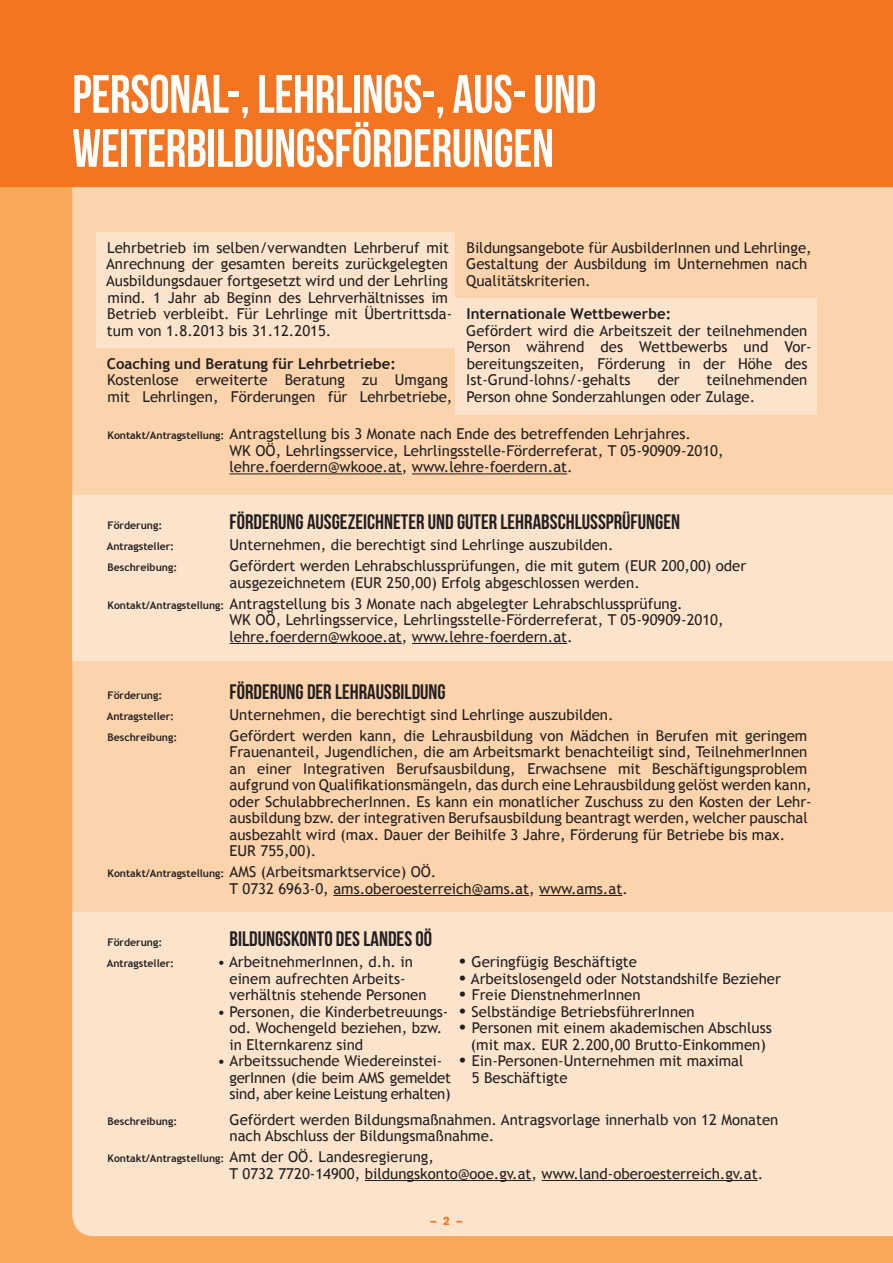
<style>
.page{position:relative;width:893px;height:1263px;background:#f9a95a}
.page>*{position:absolute;margin:0;border:0;box-sizing:border-box;transform-origin:0 0}
.t1{font:54px "Bebas Neue";letter-spacing:-.005em;color:#fff;scale:.95 1}
.t2{font:21px "Bebas Neue";color:#231f20}
.t3{font:15px/16.5px "Trebuchet MS";color:#231f20}
.t4{font:700 15px "Trebuchet MS";color:#231f20}
.t5{font:15px/16.5px "Trebuchet MS";letter-spacing:-.02em;color:#231f20}
.t6{font:900 12px "Akzidenz Grotesk";color:#f47521}
.t7{font:700 10.5px "Trebuchet MS";color:#231f20}
.s1{font-weight:700;font-size:10.5px}
.s2{font-family:"Times";font-size:18px}
</style>
<div class="page">
<div style="left:72px;top:187px;width:821px;height:725px;background:#fbd3ac"></div>
<div style="left:72px;top:495px;width:821px;height:166px;background:#fce4cc"></div>
<div style="left:72px;top:912px;width:821px;height:324px;background:#fce4cc"></div>
<div style="left:455px;top:298px;width:361px;height:117px;background:#fce4cc"></div>
<div style="left:97px;top:232px;width:358px;height:116px;background:#fce4cc"></div>
<hr style="left:230px;top:473px;width:172px;height:1px;background:#231f20">
<hr style="left:412px;top:473px;width:155px;height:1px;background:#231f20">
<hr style="left:230px;top:643px;width:172px;height:1px;background:#231f20">
<hr style="left:412px;top:643px;width:155px;height:1px;background:#231f20">
<hr style="left:333px;top:895px;width:196px;height:1px;background:#231f20">
<hr style="left:539px;top:895px;width:83px;height:1px;background:#231f20">
<hr style="left:365px;top:1180px;width:167px;height:1px;background:#231f20">
<hr style="left:542px;top:1180px;width:216px;height:1px;background:#231f20">
<div style="left:0;top:0;width:893px;height:187px;background:#f47521"></div>
<p class="t1" style="left:72px;top:65px;width:553px">PERSONAL-, LEHRLINGS-, AUS- UND</p>
<p class="t1" style="left:72px;top:119px;width:509px">WEITERBILDUNGSFÖRDERUNGEN</p>
<p class="t3" style="left:466px;top:240px;width:347px">Bildungsangebote für AusbilderInnen und Lehrlinge,<br>Gestaltung der Ausbildung im Unternehmen nach</p>
<p class="t3" style="left:466px;top:273px;width:126px">Qualitätskriterien.</p>
<p class="t4" style="left:466px;top:304px;width:206px">Internationale Wettbewerbe:</p>
<p class="t3" style="left:466px;top:322px;width:347px">Gefördert wird die Arbeitszeit der teilnehmenden<br>Person während des Wettbewerbs und Vor-</p>
<p class="t3" style="left:467px;top:355px;width:342px">bereitungszeiten, Förderung in der Höhe des</p>
<p class="t3" style="left:466px;top:372px;width:166px">Ist-Grund-lohns/-gehalts</p>
<p class="t3" style="left:657px;top:372px;width:24px">der</p>
<p class="t3" style="left:706px;top:372px;width:102px">teilnehmenden</p>
<p class="t3" style="left:467px;top:388px;width:290px">Person ohne Sonderzahlungen oder Zulage.</p>
<p class="t3" style="left:108px;top:426px;width:585px"><span class="s1">Kontakt/Antragstellung:</span> Antragstellung bis 3 Monate nach Ende des betreffenden Lehrjahres.</p>
<p class="t3" style="left:230px;top:442px;width:496px">WK OÖ, Lehrlingsservice, Lehrlingsstelle-Förderreferat, T 05-90909-2010,</p>
<p class="t3" style="left:230px;top:459px;width:345px">lehre.foerdern@wkooe.at, www.lehre-foerdern.at.</p>
<p class="t3" style="left:106px;top:240px;width:344px;text-align:justify">Lehrbetrieb im selben/verwandten Lehrberuf mit Anrechnung der gesamten bereits zurückgelegten Ausbildungsdauer fortgesetzt wird und der Lehrling mind. 1 Jahr ab Beginn des Lehrverhältnisses im</p>
<p class="t3" style="left:107px;top:306px;width:347px">Betrieb verbleibt. Für Lehrlinge mit Übertrittsda&shy;tum von 1.8.2013 bis 31.12.2015.</p>
<p class="t4" style="left:107px;top:354px;width:290px">Coaching und Beratung für Lehrbetriebe:</p>
<p class="t3" style="left:107px;top:372px;width:347px">Kostenlose erweiterte Beratung zu Umgang mit Lehrlingen, Förderungen für Lehrbetriebe,</p>
<p class="t7" style="left:108px;top:519px;width:56px">Förderung:</p>
<p class="t2" style="left:230px;top:510px;width:452px">FÖRDERUNG AUSGEZEICHNETER UND GUTER LEHRABSCHLUSSPRÜFUNGEN</p>
<p class="t7" style="left:107px;top:540px;width:69px">Antragsteller:</p>
<p class="t3" style="left:230px;top:537px;width:386px">Unternehmen, die berechtigt sind Lehrlinge auszubilden.</p>
<p class="t7" style="left:108px;top:561px;width:71px">Beschreibung:</p>
<p class="t3" style="left:230px;top:558px;width:518px">Gefördert werden Lehrabschlussprüfungen, die mit gutem (EUR 200,00) oder</p>
<p class="t3" style="left:230px;top:574px;width:412px">ausgezeichnetem (EUR 250,00) Erfolg abgeschlossen werden.</p>
<p class="t3" style="left:108px;top:595px;width:577px"><span class="s1">Kontakt/Antragstellung:</span> Antragstellung bis 3 Monate nach abgelegter Lehrabschlussprüfung.</p>
<p class="t3" style="left:230px;top:612px;width:496px">WK OÖ, Lehrlingsservice, Lehrlingsstelle-Förderreferat, T 05-90909-2010,</p>
<p class="t3" style="left:230px;top:628px;width:345px">lehre.foerdern@wkooe.at, www.lehre-foerdern.at.</p>
<p class="t7" style="left:108px;top:688px;width:56px">Förderung:</p>
<p class="t2" style="left:230px;top:680px;width:218px">FÖRDERUNG DER LEHRAUSBILDUNG</p>
<p class="t7" style="left:107px;top:709px;width:69px">Antragsteller:</p>
<p class="t3" style="left:230px;top:706px;width:386px">Unternehmen, die berechtigt sind Lehrlinge auszubilden.</p>
<p class="t7" style="left:108px;top:730px;width:71px">Beschreibung:</p>
<p class="t3" style="left:230px;top:727px;width:579px">Gefördert werden kann, die Lehrausbildung von Mädchen in Berufen mit geringem</p>
<p class="t3" style="left:230px;top:744px;width:579px">Frauenanteil, Jugendlichen, die am Arbeitsmarkt benachteiligt sind, TeilnehmerInnen</p>
<p class="t3" style="left:230px;top:760px;width:579px">an einer Integrativen Berufsausbildung, Erwachsene mit Beschäftigungsproblem</p>
<p class="t3" style="left:230px;top:777px;width:584px">aufgrund von Qualifikationsmängeln, das durch eine Lehrausbildung gelöst werden kann,</p>
<p class="t3" style="left:230px;top:793px;width:584px">oder SchulabbrecherInnen. Es kann ein monatlicher Zuschuss zu den Kosten der Lehr-</p>
<p class="t3" style="left:230px;top:810px;width:580px">ausbildung bzw. der integrativen Berufsausbildung beantragt werden, welcher pauschal</p>
<p class="t3" style="left:230px;top:826px;width:557px">ausbezahlt wird (max. Dauer der Beihilfe 3 Jahre, Förderung für Betriebe bis max.</p>
<p class="t3" style="left:230px;top:843px;width:88px">EUR 755,00).</p>
<p class="t3" style="left:108px;top:864px;width:330px"><span class="s1">Kontakt/Antragstellung:</span> AMS (Arbeitsmarktservice) OÖ.</p>
<p class="t3" style="left:230px;top:880px;width:400px">T 0732 6963-0, ams.oberoesterreich@ams.at, www.ams.at.</p>
<p class="t7" style="left:108px;top:936px;width:56px">Förderung:</p>
<p class="t2" style="left:230px;top:927px;width:204px">BILDUNGSKONTO DES LANDES OÖ</p>
<p class="t7" style="left:107px;top:957px;width:69px">Antragsteller:</p>
<p class="t3" style="left:218px;top:954px;width:197px">• ArbeitnehmerInnen, d.h. in</p>
<p class="t3" style="left:230px;top:970px;width:178px">einem aufrechten Arbeits-</p>
<p class="t3" style="left:230px;top:987px;width:199px">verhältnis stehende Personen</p>
<p class="t3" style="left:218px;top:1003px;width:232px">• Personen, die Kinderbetreuungs-</p>
<p class="t3" style="left:230px;top:1020px;width:214px">od. Wochengeld beziehen, bzw.</p>
<p class="t3" style="left:230px;top:1036px;width:135px">in Elternkarenz sind</p>
<p class="t3" style="left:218px;top:1053px;width:226px">• Arbeitssuchende Wiedereinstei-</p>
<p class="t5" style="left:230px;top:1069px;width:223px">gerInnen (die beim AMS gemeldet sind, aber keine Leistung erhalten)</p>
<p class="t3" style="left:459px;top:954px;width:179px"><span class="s2">•</span> Geringfügig Beschäftigte</p>
<p class="t3" style="left:459px;top:970px;width:323px"><span class="s2">•</span> Arbeitslosengeld oder Notstandshilfe Bezieher</p>
<p class="t3" style="left:459px;top:987px;width:183px"><span class="s2">•</span> Freie DienstnehmerInnen</p>
<p class="t3" style="left:459px;top:1003px;width:237px"><span class="s2">•</span> Selbständige BetriebsführerInnen</p>
<p class="t3" style="left:459px;top:1020px;width:314px;text-align:center"><span class="s2">•</span> Personen mit einem akademischen Abschluss (mit max. EUR 2.200,00 Brutto-Einkommen)</p>
<p class="t3" style="left:472px;top:1053px;width:273px;text-indent:-12px"><span class="s2">•</span> Ein-Personen-Unternehmen mit maximal<br>5 Beschäftigte</p>
<p class="t7" style="left:108px;top:1114px;width:71px">Beschreibung:</p>
<p class="t3" style="left:230px;top:1111px;width:550px">Gefördert werden Bildungsmaßnahmen. Antragsvorlage innerhalb von 12 Monaten</p>
<p class="t3" style="left:230px;top:1128px;width:266px">nach Abschluss der Bildungsmaßnahme.</p>
<p class="t3" style="left:108px;top:1149px;width:328px"><span class="s1">Kontakt/Antragstellung:</span> Amt der OÖ. Landesregierung,</p>
<p class="t3" style="left:230px;top:1165px;width:535px">T 0732 7720-14900, bildungskonto@ooe.gv.at, www.land-oberoesterreich.gv.at.</p>
<p class="t6" style="left:430px;top:1214px;width:34px">– 2 –</p>
</div>
